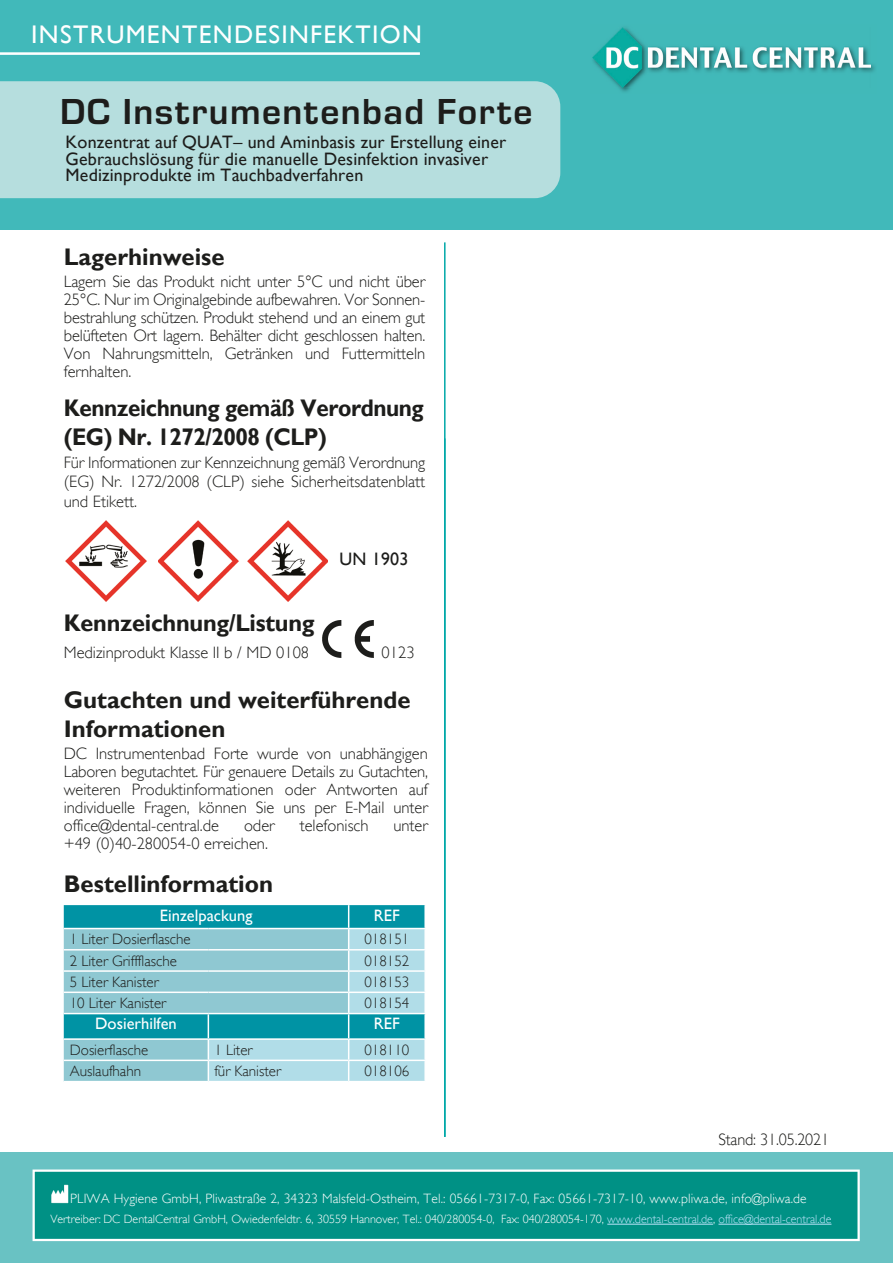
<style>
.page{position:relative;width:893px;height:1263px;background:#fff}
.page>*{position:absolute;margin:0;border:0;box-sizing:border-box;transform-origin:0 0}
.t1{font:700 37.5px "Eurostile";letter-spacing:.04em;color:#1d1d1b}
.t2{font:25.5px "Gill Sans";letter-spacing:.05em;color:#fff}
.t3{font:700 24px/28.8px "Gill Sans";color:#1d1d1b}
.t4{font:700 24px/28.8px "Gill Sans";letter-spacing:-.02em;color:#1d1d1b;scale:.94 1}
.t5{font:18px/16.5px "Gill Sans";letter-spacing:.01em;color:#1d1d1b}
.t6{font:300 16.5px/18px "Gill Sans";color:#1d1d1b;text-align:justify}
.t7{font:16.5px "Gill Sans";color:#fff}
.t8{font:300 15px "Gill Sans";color:#1d1d1b}
.t9{font:300 13.5px "Gill Sans";letter-spacing:.01em;color:#fff}
.t10{font:300 12px "Gill Sans";color:#fff}
.s1{color:#bde4fa}
</style>
<div class="page">
<div style="left:0;top:1152px;width:893px;height:111px;background:#69c2c3"></div>
<svg style="left:33px;top:1169px;width:827px;height:72px;background:#11988d"></svg>
<div style="left:0;top:0;width:893px;height:230px;background:#41b9ba"></div>
<img style="left:593px;top:27px;width:277px;height:61px">
<hr style="left:0;top:52px;width:420px;height:3px;background:#fff">
<hr style="left:607px;top:1224px;width:106px;height:1px;background:#bde4fa">
<hr style="left:718px;top:1224px;width:113px;height:1px;background:#bde4fa">
<img style="left:50px;top:1185px;width:18px;height:19px">
<div style="left:0;top:81px;width:560px;height:117px;background:#b6dede"></div>
<hr style="left:444px;top:242px;width:2px;height:895px;background:#00a8a8">
<img style="left:158px;top:521px;width:81px;height:81px">
<img style="left:66px;top:521px;width:81px;height:81px">
<img style="left:247px;top:521px;width:81px;height:81px">
<svg style="left:64px;top:905px;width:362px;height:176px;background:#79c2ce"></svg>
<hr style="left:424px;top:1061px;width:2px;height:20px;background:#fff">
<hr style="left:64px;top:1013px;width:144px;height:1px;background:#fff">
<hr style="left:208px;top:1013px;width:141px;height:1px;background:#fff">
<hr style="left:349px;top:1013px;width:77px;height:1px;background:#fff">
<hr style="left:424px;top:1014px;width:2px;height:24px;background:#fff">
<img style="left:323px;top:620px;width:50px;height:37px">
<h2 class="t2" style="left:31px;top:20px;width:392px">INSTRUMENTENDESINFEKTION</h2>
<h1 class="t1" style="left:60px;top:85px;width:474px">DC Instrumentenbad Forte</h1>
<p class="t5" style="left:66px;top:134px;width:442px">Konzentrat auf QUAT– und Aminbasis zur Erstellung einer<br>Gebrauchslösung für die manuelle Desinfektion invasiver<br>Medizinprodukte im Tauchbadverfahren</p>
<h3 class="t3" style="left:64px;top:242px;width:162px">Lagerhinweise</h3>
<p class="t6" style="left:64px;top:273px;width:363px">Lagern Sie das Produkt nicht unter 5°C und nicht über 25°C. Nur im Originalgebinde aufbewahren. Vor Sonnen&shy;bestrahlung schützen. Produkt stehend und an einem gut belüfteten Ort lagern. Behälter dicht geschlossen halten.<br>Von Nahrungsmitteln, Getränken und Futtermitteln fernhalten.</p>
<h3 class="t4" style="left:64px;top:394px;width:384px">Kennzeichnung gemäß Verordnung (EG) Nr. 1272/2008 (CLP)</h3>
<p class="t6" style="left:64px;top:452px;width:363px;line-height:19.8px">Für Informationen zur Kennzeichnung gemäß Verordnung (EG) Nr. 1272/2008 (CLP) siehe Sicherheitsdatenblatt und Etikett.</p>
<p class="t5" style="left:340px;top:551px;width:70px">UN 1903</p>
<h3 class="t3" style="left:64px;top:608px;width:252px">Kennzeichnung/Listung</h3>
<p class="t6" style="left:64px;top:643px;width:247px">Medizinprodukt Klasse II b / MD 0108</p>
<p class="t6" style="left:382px;top:643px;width:34px">0123</p>
<h3 class="t3" style="left:64px;top:686px;width:348px">Gutachten und weiterführende<br>Informationen</h3>
<p class="t6" style="left:64px;top:745px;width:366px">DC Instrumentenbad Forte wurde von unabhängigen Laboren begutachtet. Für genauere Details zu Gutachten, weiteren Produktinformationen oder Antworten auf individuelle Fragen, können Sie uns per E-Mail unter office@dental-central.de</p>
<p class="t6" style="left:244px;top:817px;width:32px">oder</p>
<p class="t6" style="left:300px;top:817px;width:70px">telefonisch</p>
<p class="t6" style="left:393px;top:817px;width:36px">unter</p>
<p class="t6" style="left:64px;top:835px;width:206px">+49 (0)40-280054-0 erreichen.</p>
<h3 class="t3" style="left:64px;top:870px;width:211px">Bestellinformation</h3>
<p class="t7" style="left:160px;top:906px;width:94px">Einzelpackung</p>
<p class="t7" style="left:374px;top:906px;width:27px">REF</p>
<p class="t8" style="left:70px;top:931px;width:122px">1 Liter Dosierflasche</p>
<p class="t8" style="left:364px;top:931px;width:47px">018151</p>
<p class="t8" style="left:70px;top:952px;width:109px">2 Liter Griffflasche</p>
<p class="t8" style="left:364px;top:952px;width:47px">018152</p>
<p class="t8" style="left:70px;top:973px;width:90px">5 Liter Kanister</p>
<p class="t8" style="left:364px;top:973px;width:47px">018153</p>
<p class="t8" style="left:70px;top:995px;width:98px">10 Liter Kanister</p>
<p class="t8" style="left:364px;top:995px;width:47px">018154</p>
<p class="t7" style="left:95px;top:1014px;width:83px">Dosierhilfen</p>
<p class="t7" style="left:374px;top:1014px;width:27px">REF</p>
<p class="t8" style="left:70px;top:1041px;width:80px">Dosierflasche</p>
<p class="t8" style="left:214px;top:1041px;width:40px">1 Liter</p>
<p class="t8" style="left:364px;top:1041px;width:46px">018110</p>
<p class="t8" style="left:70px;top:1063px;width:73px">Auslaufhahn</p>
<p class="t8" style="left:214px;top:1063px;width:68px">für Kanister</p>
<p class="t8" style="left:364px;top:1063px;width:46px">018106</p>
<p class="t6" style="left:718px;top:1131px;width:112px">Stand: 31.05.2021</p>
<p class="t9" style="left:70px;top:1191px;width:738px">PLIWA Hygiene GmbH, Pliwastraße 2, 34323 Malsfeld-Ostheim, Tel.: 05661-7317-0, Fax: 05661-7317-10, www.pliwa.de, info@pliwa.de</p>
<p class="t10" style="left:50px;top:1212px;width:783px">Vertreiber: DC DentalCentral GmbH, Owiedenfeldtr. 6, 30559 Hannover, Tel.: 040/280054-0, Fax: 040/280054-170, <span class="s1">www.dental-central.de</span>, <span class="s1">office@dental-central.de</span></p>
</div>
